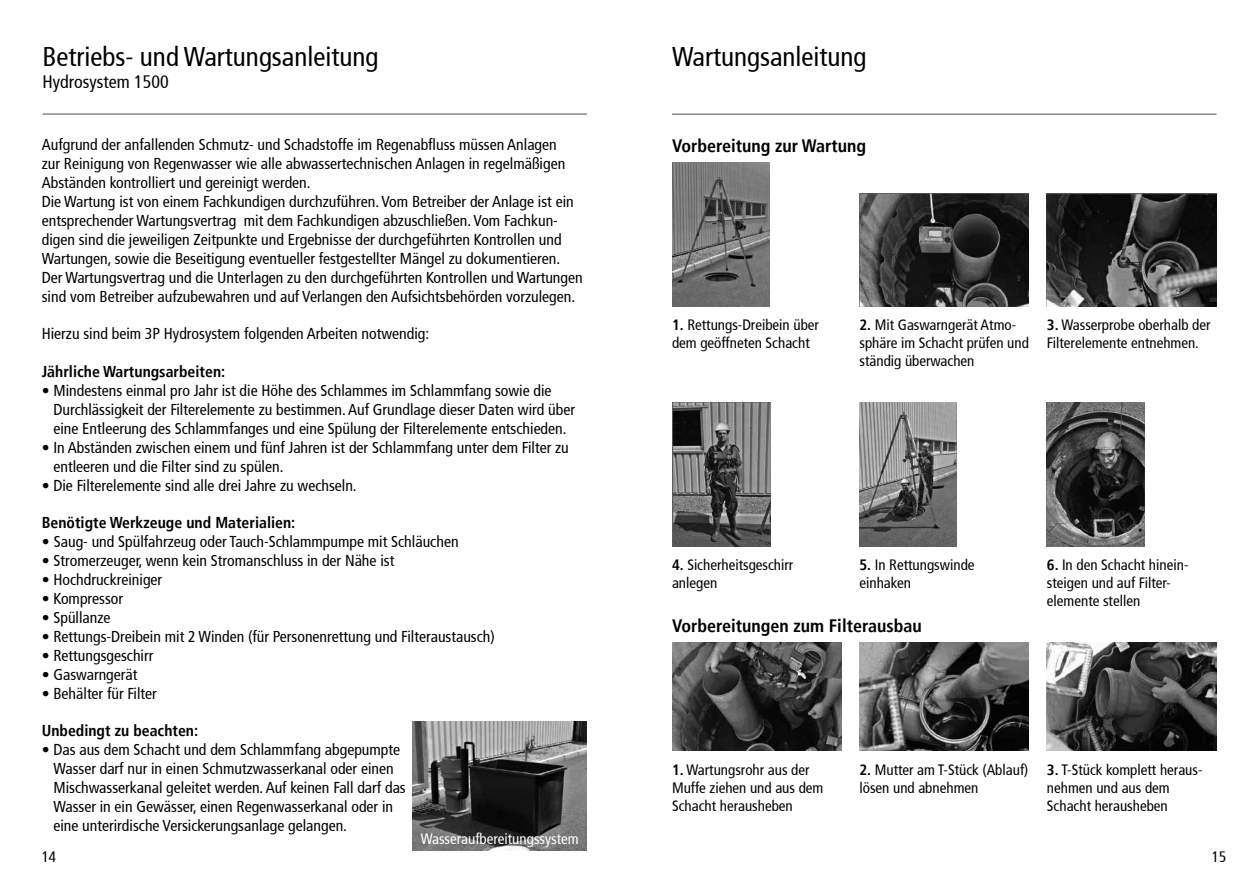
<style>
.page{position:relative;width:1259px;height:893px;background:#fff}
.page>*{position:absolute;margin:0;border:0;box-sizing:border-box;transform-origin:0 0}
.t1{font:condensed 27px "Frutiger";color:#000}
.t2{font:700 condensed 18px "Frutiger";color:#000}
.t3{font:condensed 18px "Frutiger";color:#000}
.t4{font:condensed 15.75px/18.9px "Frutiger";color:#000}
.t5{font:700 condensed 15.75px "Frutiger";color:#000}
.t6{font:condensed 15px/18px "Frutiger";color:#000}
.t7{font:condensed 15px "Frutiger";color:#fff}
.s1{font-weight:700}
</style>
<div class="page">
<hr style="left:672px;top:113px;width:544px;height:2px;background:#87888a">
<hr style="left:43px;top:113px;width:544px;height:2px;background:#87888a">
<img style="left:413px;top:721px;width:173px;height:129px">
<img style="left:672px;top:163px;width:97px;height:144px">
<img style="left:859px;top:193px;width:170px;height:114px">
<img style="left:672px;top:403px;width:99px;height:144px">
<img style="left:859px;top:403px;width:97px;height:144px">
<img style="left:1047px;top:403px;width:97px;height:144px">
<img style="left:1047px;top:193px;width:169px;height:114px">
<img style="left:672px;top:643px;width:169px;height:107px">
<img style="left:859px;top:643px;width:170px;height:107px">
<img style="left:1047px;top:643px;width:169px;height:107px">
<h1 class="t1" style="left:43px;top:41px;width:337px">Betriebs- und Wartungsanleitung</h1>
<h1 class="t1" style="left:672px;top:41px;width:196px">Wartungsanleitung</h1>
<p class="t3" style="left:43px;top:71px;width:128px">Hydrosystem 1500</p>
<p class="t4" style="left:42px;top:136px;width:542px">Aufgrund der anfallenden Schmutz- und Schadstoffe im Regenabfluss müssen Anlagen<br>zur Reinigung von Regenwasser wie alle abwassertechnischen Anlagen in regelmäßigen Abständen kontrolliert und gereinigt werden.<br>Die Wartung ist von einem Fachkundigen durchzuführen. Vom Betreiber der Anlage ist ein entsprechender Wartungsvertrag mit dem Fachkundigen abzuschließen. Vom Fachkun&shy;digen sind die jeweiligen Zeitpunkte und Ergebnisse der durchgeführten Kontrollen und Wartungen, sowie die Beseitigung eventueller festgestellter Mängel zu dokumentieren.<br>Der Wartungsvertrag und die Unterlagen zu den durchgeführten Kontrollen und Wartungen sind vom Betreiber aufzubewahren und auf Verlangen den Aufsichtsbehörden vorzulegen.</p>
<p class="t4" style="left:42px;top:325px;width:389px">Hierzu sind beim 3P Hydrosystem folgenden Arbeiten notwendig:</p>
<p class="t5" style="left:42px;top:362px;width:185px">Jährliche Wartungsarbeiten:</p>
<p class="t4" style="left:53px;top:381px;width:523px;text-indent:-12px">• Mindestens einmal pro Jahr ist die Höhe des Schlammes im Schlammfang sowie die<br>Durchlässigkeit der Filterelemente zu bestimmen. Auf Grundlage dieser Daten wird über eine Entleerung des Schlammfanges und eine Spülung der Filterelemente entschieden.</p>
<p class="t4" style="left:53px;top:438px;width:517px;text-indent:-12px">• In Abständen zwischen einem und fünf Jahren ist der Schlammfang unter dem Filter zu entleeren und die Filter sind zu spülen.</p>
<p class="t4" style="left:42px;top:476px;width:316px">• Die Filterelemente sind alle drei Jahre zu wechseln.</p>
<p class="t5" style="left:42px;top:514px;width:255px">Benötigte Werkzeuge und Materialien:</p>
<p class="t4" style="left:42px;top:532px;width:418px">• Saug- und Spülfahrzeug oder Tauch-Schlammpumpe mit Schläuchen</p>
<p class="t4" style="left:42px;top:551px;width:354px">• Stromerzeuger, wenn kein Stromanschluss in der Nähe ist</p>
<p class="t4" style="left:42px;top:570px;width:122px">• Hochdruckreiniger</p>
<p class="t4" style="left:42px;top:589px;width:83px">• Kompressor</p>
<p class="t4" style="left:42px;top:608px;width:70px">• Spüllanze</p>
<p class="t4" style="left:42px;top:627px;width:454px">• Rettungs-Dreibein mit 2 Winden (für Personenrettung und Filteraustausch)</p>
<p class="t4" style="left:42px;top:646px;width:113px">• Rettungsgeschirr</p>
<p class="t4" style="left:42px;top:665px;width:97px">• Gaswarngerät</p>
<p class="t4" style="left:42px;top:684px;width:117px">• Behälter für Filter</p>
<p class="t5" style="left:42px;top:721px;width:158px">Unbedingt zu beachten:</p>
<p class="t4" style="left:53px;top:740px;width:354px;text-indent:-12px">• Das aus dem Schacht und dem Schlammfang abgepumpte Wasser darf nur in einen Schmutzwasserkanal oder einen Mischwasserkanal geleitet werden. Auf keinen Fall darf das Wasser in ein Gewässer, einen Regenwasserkanal oder in eine unterirdische Versickerungsanlage gelangen.</p>
<p class="t7" style="left:421px;top:830px;width:159px">Wasseraufbereitungssystem</p>
<p class="t2" style="left:672px;top:135px;width:196px">Vorbereitung zur Wartung</p>
<p class="t6" style="left:672px;top:316px;width:148px"><span class="s1">1.</span> Rettungs-Dreibein über dem geöffneten Schacht</p>
<p class="t6" style="left:859px;top:316px;width:171px"><span class="s1">2.</span> Mit Gaswarngerät Atmo&shy;sphäre im Schacht prüfen und ständig überwachen</p>
<p class="t6" style="left:1047px;top:316px;width:165px"><span class="s1">3.</span> Wasserprobe oberhalb der<br>Filterelemente entnehmen.</p>
<p class="t6" style="left:672px;top:556px;width:123px"><span class="s1">4.</span> Sicherheitsgeschirr anlegen</p>
<p class="t6" style="left:859px;top:556px;width:117px"><span class="s1">5.</span> In Rettungswinde einhaken</p>
<p class="t6" style="left:1047px;top:556px;width:143px"><span class="s1">6.</span> In den Schacht hinein&shy;steigen und auf Filter&shy;elemente stellen</p>
<p class="t2" style="left:672px;top:615px;width:251px">Vorbereitungen zum Filterausbau</p>
<p class="t6" style="left:672px;top:760px;width:153px"><span class="s1">1.</span> Wartungsrohr aus der<br>Muffe ziehen und aus dem<br>Schacht herausheben</p>
<p class="t6" style="left:859px;top:760px;width:170px"><span class="s1">2.</span> Mutter am T-Stück (Ablauf) lösen und abnehmen</p>
<p class="t6" style="left:1047px;top:760px;width:157px"><span class="s1">3.</span> T-Stück komplett heraus&shy;nehmen und aus dem<br>Schacht herausheben</p>
<p class="t6" style="left:42px;top:848px;width:16px">14</p>
<p class="t6" style="left:1212px;top:848px;width:16px">15</p>
</div>
